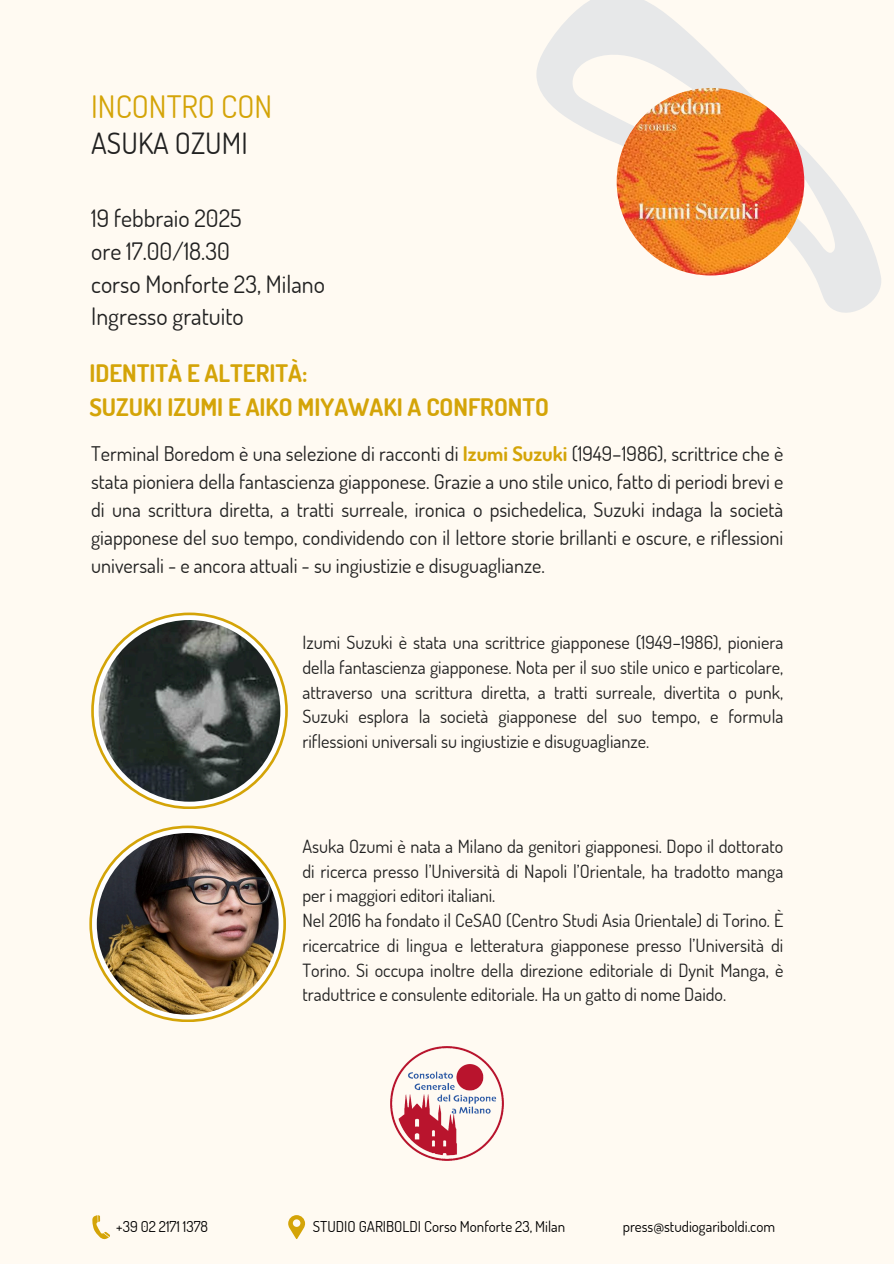
<style>
.page{position:relative;width:894px;height:1264px;background:#fff}
.page>*{position:absolute;margin:0;border:0;box-sizing:border-box;transform-origin:0 0}
.t1{font:30.9px "Dosis";color:#d4a408}
.t2{font:29.25px "Dosis";color:#212121}
.t3{font:700 24.15px/33.8px "Dosis";color:#d4a408}
.t4{font:24px/32.7px "Dosis";color:#212121}
.t5{font:20.1px/28.2px "Dosis";color:#212121;text-align:justify}
.t6{font:18.15px/24.8px "Dosis";color:#212121;text-align:justify}
.t7{font:15px "Dosis";color:#000}
.s1{font-weight:700;color:#d4a408}
</style>
<div class="page">
<div style="left:0;top:0;width:893px;height:1263px;background:#fffaf2"></div>
<svg style="left:91px;top:612px;width:197px;height:197px;background:#dbb433"></svg>
<svg style="left:94px;top:615px;width:191px;height:191px;fill:#fff"></svg>
<img style="left:99px;top:620px;width:181px;height:181px;border-radius:50%">
<svg style="left:89px;top:825px;width:197px;height:197px;background:#dbb435"></svg>
<svg style="left:92px;top:828px;width:191px;height:191px;fill:#fff"></svg>
<img style="left:97px;top:833px;width:181px;height:181px;border-radius:50%">
<svg style="left:92px;top:1215px;width:18px;height:24px"></svg>
<svg style="left:288px;top:1215px;width:17px;height:24px"></svg>
<img style="left:390px;top:1046px;width:114px;height:113px">
<svg style="left:536px;top:0;width:345px;height:313px"></svg>
<img style="left:616px;top:88px;width:188px;height:187px;border-radius:50%">
<h1 class="t1" style="left:91px;top:86px;width:182px">INCONTRO CON</h1>
<h2 class="t2" style="left:91px;top:123px;width:158px">ASUKA OZUMI</h2>
<h3 class="t4" style="left:91px;top:201px;width:235px">19 febbraio 2025<br>ore 17.00/18.30<br>corso Monforte 23, Milano<br>Ingresso gratuito</h3>
<h3 class="t3" style="left:89px;top:355px;width:461px">IDENTITÀ E ALTERITÀ:<br>SUZUKI IZUMI E AIKO MIYAWAKI A CONFRONTO</h3>
<p class="t5" style="left:91px;top:438px;width:693px">Terminal Boredom è una selezione di racconti di <span class="s1">Izumi Suzuki</span> (1949–1986), scrittrice che è stata pioniera della fantascienza giapponese. Grazie a uno stile unico, fatto di periodi brevi e di una scrittura diretta, a tratti surreale, ironica o psichedelica, Suzuki indaga la società giapponese del suo tempo, condividendo con il lettore storie brillanti e oscure, e riflessioni universali - e ancora attuali - su ingiustizie e disuguaglianze.</p>
<p class="t6" style="left:302px;top:629px;width:482px">Izumi Suzuki è stata una scrittrice giapponese (1949–1986), pioniera della fantascienza giapponese. Nota per il suo stile unico e particolare, attraverso una scrittura diretta, a tratti surreale, divertita o punk, Suzuki esplora la società giapponese del suo tempo, e formula riflessioni universali su ingiustizie e disuguaglianze.</p>
<p class="t6" style="left:302px;top:833px;width:482px;text-align:left">Asuka Ozumi è nata a Milano da genitori giapponesi. Dopo il dottorato di ricerca presso l’Università di Napoli l’Orientale, ha tradotto manga per i maggiori editori italiani.<br>Nel 2016 ha fondato il CeSAO (Centro Studi Asia Orientale) di Torino. È ricercatrice di lingua e letteratura giapponese presso l’Università di Torino. Si occupa inoltre della direzione editoriale di Dynit Manga, è traduttrice e consulente editoriale. Ha un gatto di nome Daido.</p>
<p class="t7" style="left:116px;top:1216px;width:93px">+39 02 2171 1378</p>
<p class="t7" style="left:312px;top:1216px;width:254px">STUDIO GARIBOLDI Corso Monforte 23, Milan</p>
<p class="t7" style="left:622px;top:1216px;width:154px">press@studiogariboldi.com</p>
</div>
